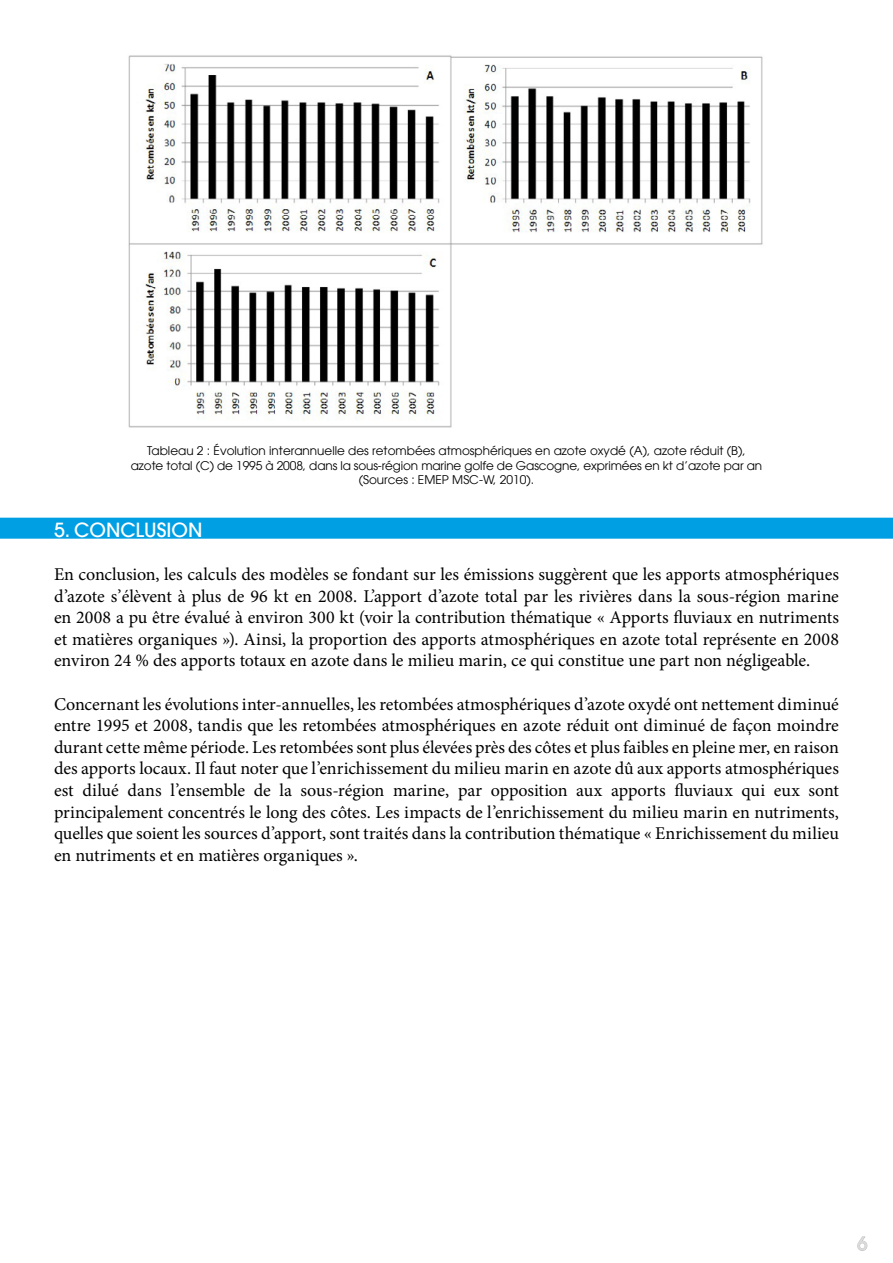
<style>
.page{position:relative;width:893px;height:1263px;background:#fff}
.page>*{position:absolute;margin:0;border:0;box-sizing:border-box;transform-origin:0 0}
.t1{font:500 19.5px "Avant Garde LT";color:#fff}
.t2{font:18px/21.6px "Minion Pro";letter-spacing:-.005em;color:#000;text-align:justify}
.t3{font:500 18px "Avant Garde LT";color:#dadada}
.t4{font:12px/14.4px "Avant Garde LT";color:#000;text-align:center}
</style>
<div class="page">
<svg style="left:857px;top:1236px;width:11px;height:15px"></svg>
<div style="left:0;top:518px;width:893px;height:21px;background:#009fe3"></div>
<img style="left:128px;top:55px;width:635px;height:373px">
<p class="t4" style="left:131px;top:444px;width:633px">Tableau 2 : Évolution interannuelle des retombées atmosphériques en azote oxydé (A), azote réduit (B), azote total (C) de 1995 à 2008, dans la sous-région marine golfe de Gascogne, exprimées en kt d’azote par an (Sources : EMEP MSC-W, 2010).</p>
<p class="t1" style="left:54px;top:518px;width:150px">5. CONCLUSION</p>
<p class="t2" style="left:54px;top:563px;width:786px">En conclusion, les calculs des modèles se fondant sur les émissions suggèrent que les apports atmosphériques d’azote s’élèvent à plus de 96 kt en 2008. L’apport d’azote total par les rivières dans la sous-région marine en 2008 a pu être évalué à environ 300 kt (voir la contribution thématique « Apports fluviaux en nutriments et matières organiques »). Ainsi, la proportion des apports atmosphériques en azote total représente en 2008 environ 24 % des apports totaux en azote dans le milieu marin, ce qui constitue une part non négligeable.</p>
<p class="t2" style="left:54px;top:693px;width:786px">Concernant les évolutions inter-annuelles, les retombées atmosphériques d’azote oxydé ont nettement diminué entre 1995 et 2008, tandis que les retombées atmosphériques en azote réduit ont diminué de façon moindre durant cette même période. Les retombées sont plus élevées près des côtes et plus faibles en pleine mer, en raison des apports locaux. Il faut noter que l’enrichissement du milieu marin en azote dû aux apports atmosphériques est dilué dans l’ensemble de la sous-région marine, par opposition aux apports fluviaux qui eux sont principalement concentrés le long des côtes. Les impacts de l’enrichissement du milieu marin en nutriments, quelles que soient les sources d’apport, sont traités dans la contribution thématique « Enrichissement du milieu en nutriments et en matières organiques ».</p>
<p class="t3" style="left:857px;top:1232px;width:11px">6</p>
</div>
